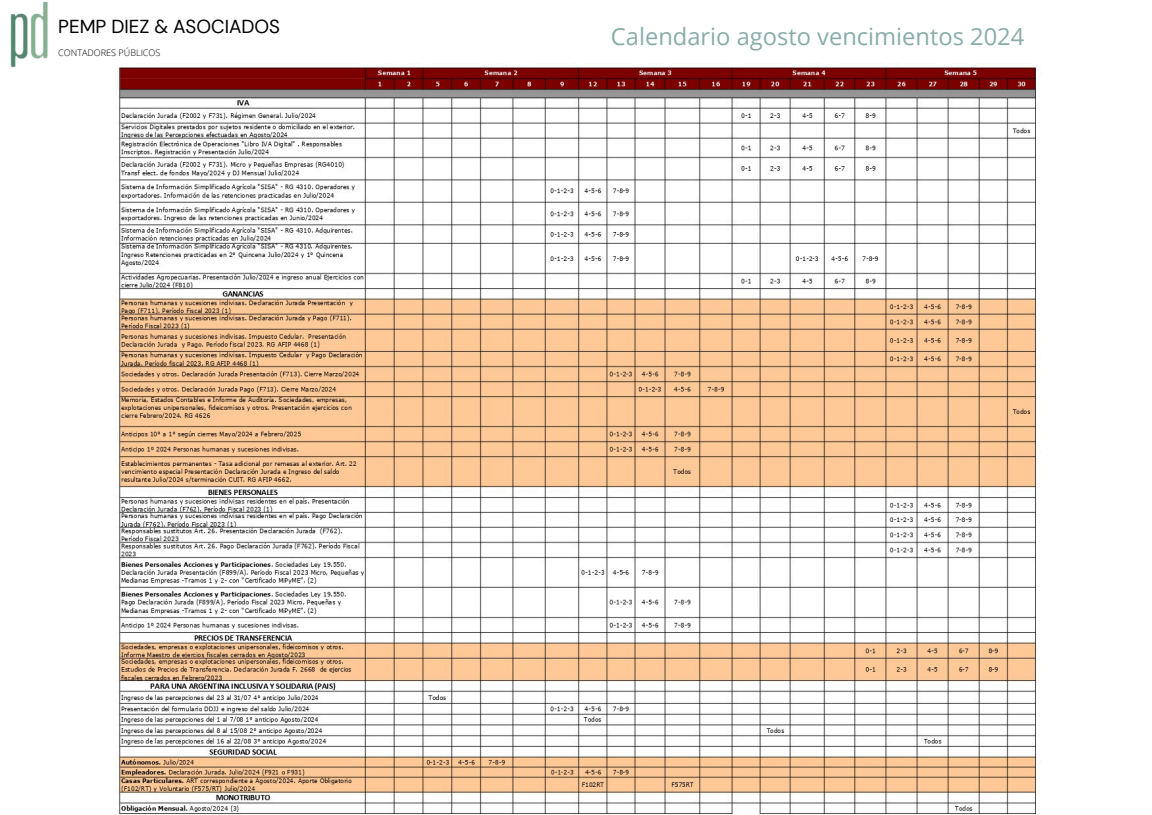
<style>
.page{position:relative;width:1152px;height:815px;background:#fff}
.page>*{position:absolute;margin:0;border:0;box-sizing:border-box;transform-origin:0 0}
.t1{font:23.71px "Open Sans";color:#88ada9}
.t2{font:18.81px "DM Sans";color:#000}
.t3{font:300 9.1px "Open Sans";color:#000}
</style>
<div class="page">
<img style="left:119px;top:63px;width:917px;height:751px">
<img style="left:10px;top:2px;width:267px;height:71px">
<h1 class="t2" style="left:58px;top:14px;width:223px">PEMP DIEZ &amp; ASOCIADOS</h1>
<p class="t3" style="left:58px;top:46px;width:104px">CONTADORES PÚBLICOS</p>
<p class="t1" style="left:611px;top:19px;width:415px">Calendario agosto vencimientos 2024</p>
</div>
